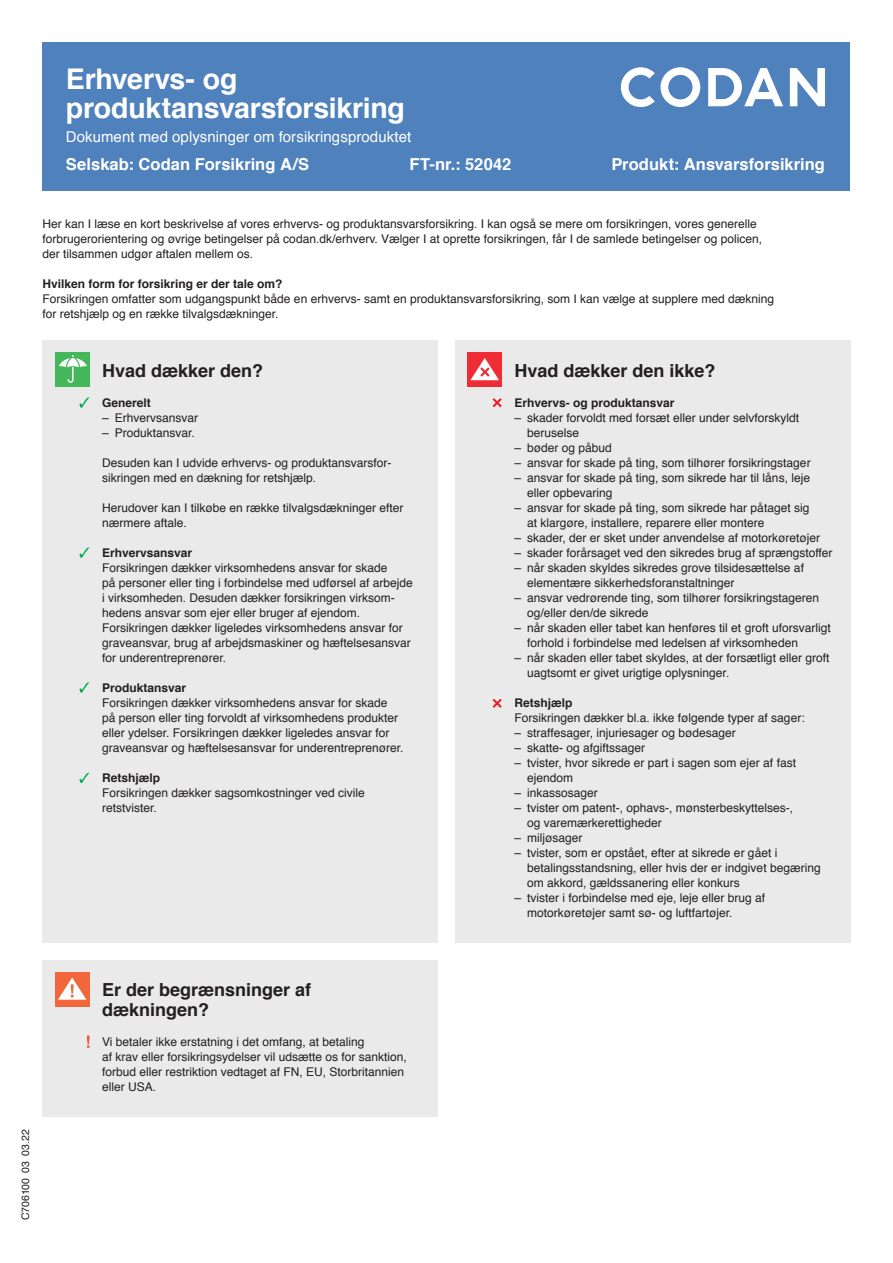
<style>
.page{position:relative;width:893px;height:1263px;background:#fff}
.page>*{position:absolute;margin:0;border:0;box-sizing:border-box;transform-origin:0 0}
.t1{font:700 28.5px "Helvetica";letter-spacing:-.01em;color:#fff}
.Helvetica_bold_melle{font:700 18px/19.5px "Helvetica";color:#231f20}
.t2{font:700 16.5px "Helvetica";color:#fff}
.t3{font:15px "Helvetica";letter-spacing:.005em;color:#fff}
.t4{font:12px/15px "Helvetica";color:#231f20}
.Helvetica_bold_melle-2{font:700 12px "Helvetica";color:#231f20}
.t5{font:10.5px "Helvetica";color:#231f20}
</style>
<div class="page">
<div style="left:43px;top:43px;width:807px;height:148px;background:#4f81bd"></div>
<svg style="left:621px;top:67px;width:204px;height:40px"></svg>
<div style="left:43px;top:340px;width:395px;height:603px;background:#eaeaea"></div>
<div style="left:455px;top:340px;width:395px;height:603px;background:#eaeaea"></div>
<div style="left:43px;top:960px;width:395px;height:156px;background:#eaeaea"></div>
<div style="left:55px;top:353px;width:34px;height:34px;background:#44b75a"></div>
<svg style="left:59px;top:355px;width:28px;height:28px"></svg>
<svg style="left:80px;top:397px;width:9px;height:11px"></svg>
<svg style="left:80px;top:547px;width:9px;height:11px"></svg>
<svg style="left:80px;top:682px;width:9px;height:11px"></svg>
<svg style="left:80px;top:773px;width:9px;height:10px"></svg>
<div style="left:468px;top:353px;width:34px;height:34px;background:#ee2e34"></div>
<svg style="left:470px;top:358px;width:29px;height:22px"></svg>
<svg style="left:493px;top:398px;width:9px;height:9px"></svg>
<div style="left:55px;top:972px;width:34px;height:34px;background:#f2663b"></div>
<svg style="left:58px;top:977px;width:28px;height:23px"></svg>
<svg style="left:87px;top:1035px;width:3px;height:13px"></svg>
<svg style="left:493px;top:699px;width:9px;height:9px"></svg>
<p class="t1" style="left:66px;top:56px;width:173px">Erhvervs- og</p>
<p class="t1" style="left:66px;top:85px;width:340px">produktansvarsforsikring</p>
<p class="t3" style="left:66px;top:125px;width:347px">Dokument med oplysninger om forsikringsproduktet</p>
<p class="t2" style="left:66px;top:151px;width:245px">Selskab: Codan Forsikring A/S</p>
<p class="t2" style="left:410px;top:151px;width:103px">FT-nr.: 52042</p>
<p class="t2" style="left:611px;top:151px;width:215px">Produkt: Ansvarsforsikring</p>
<p class="t4" style="left:43px;top:217px;width:721px">Her kan I læse en kort beskrivelse af vores erhvervs- og produktansvarsforsikring. I kan også se mere om forsikringen, vores generelle forbrugerorientering og øvrige betingelser på codan.dk/erhverv. Vælger I at oprette forsikringen, får I de samlede betingelser og policen, der tilsammen udgør aftalen mellem os.</p>
<p class="Helvetica_bold_melle-2" style="left:43px;top:274px;width:242px">Hvilken form for forsikring er der tale om?</p>
<p class="t4" style="left:43px;top:292px;width:733px">Forsikringen omfatter som udgangspunkt både en erhvervs- samt en produktansvarsforsikring, som I kan vælge at supplere med dækning for retshjælp og en række tilvalgsdækninger.</p>
<p class="Helvetica_bold_melle" style="left:102px;top:361px;width:163px">Hvad dækker den?</p>
<p class="Helvetica_bold_melle-2" style="left:102px;top:393px;width:50px">Generelt</p>
<p class="t4" style="left:102px;top:411px;width:98px">– Erhvervsansvar</p>
<p class="t4" style="left:102px;top:426px;width:94px">– Produktansvar.</p>
<p class="t4" style="left:102px;top:456px;width:290px">Desuden kan I udvide erhvervs- og produktansvarsfor&shy;sikringen med en dækning for retshjælp.</p>
<p class="t4" style="left:102px;top:501px;width:303px">Herudover kan I tilkøbe en række tilvalgsdækninger efter nærmere aftale.</p>
<p class="Helvetica_bold_melle-2" style="left:102px;top:543px;width:92px">Erhvervsansvar</p>
<p class="t4" style="left:102px;top:561px;width:312px">Forsikringen dækker virksomhedens ansvar for skade<br>på personer eller ting i forbindelse med udførsel af arbejde i virksomheden. Desuden dækker forsikringen virksom&shy;hedens ansvar som ejer eller bruger af ejendom.<br>Forsikringen dækker ligeledes virksomhedens ansvar for graveansvar, brug af arbejdsmaskiner og hæftelsesansvar for underentreprenører.</p>
<p class="Helvetica_bold_melle-2" style="left:102px;top:678px;width:86px">Produktansvar</p>
<p class="t4" style="left:102px;top:696px;width:303px">Forsikringen dækker virksomhedens ansvar for skade på person eller ting forvoldt af virksomhedens produkter eller ydelser. Forsikringen dækker ligeledes ansvar for graveansvar og hæftelsesansvar for underentreprenører.</p>
<p class="Helvetica_bold_melle-2" style="left:102px;top:768px;width:60px">Retshjælp</p>
<p class="t4" style="left:102px;top:786px;width:264px">Forsikringen dækker sagsomkostninger ved civile retstvister.</p>
<p class="Helvetica_bold_melle" style="left:514px;top:361px;width:203px">Hvad dækker den ikke?</p>
<p class="Helvetica_bold_melle-2" style="left:514px;top:393px;width:162px">Erhvervs- og produktansvar</p>
<p class="t4" style="left:527px;top:411px;width:274px;text-indent:-13px">– skader forvoldt med forsæt eller under selvforskyldt beruselse</p>
<p class="t4" style="left:514px;top:441px;width:99px">– bøder og påbud</p>
<p class="t4" style="left:514px;top:456px;width:298px">– ansvar for skade på ting, som tilhører forsikringstager</p>
<p class="t4" style="left:527px;top:471px;width:284px;text-indent:-13px">– ansvar for skade på ting, som sikrede har til låns, leje eller opbevaring</p>
<p class="t4" style="left:527px;top:501px;width:284px;text-indent:-13px">– ansvar for skade på ting, som sikrede har påtaget sig at klargøre, installere, reparere eller montere</p>
<p class="t4" style="left:514px;top:531px;width:307px">– skader, der er sket under anvendelse af motorkøretøjer</p>
<p class="t4" style="left:514px;top:546px;width:319px">– skader forårsaget ved den sikredes brug af sprængstoffer</p>
<p class="t4" style="left:527px;top:561px;width:278px;text-indent:-13px">– når skaden skyldes sikredes grove tilsidesættelse af elementære sikkerhedsforanstaltninger</p>
<p class="t4" style="left:527px;top:591px;width:294px;text-indent:-13px">– ansvar vedrørende ting, som tilhører forsikringstageren og/eller den/de sikrede</p>
<p class="t4" style="left:527px;top:621px;width:305px;text-indent:-13px">– når skaden eller tabet kan henføres til et groft uforsvarligt forhold i forbindelse med ledelsen af virksomheden</p>
<p class="t4" style="left:527px;top:651px;width:304px;text-indent:-13px">– når skaden eller tabet skyldes, at der forsætligt eller groft uagtsomt er givet urigtige oplysninger.</p>
<p class="Helvetica_bold_melle-2" style="left:514px;top:693px;width:60px">Retshjælp</p>
<p class="t4" style="left:514px;top:711px;width:292px">Forsikringen dækker bl.a. ikke følgende typer af sager:</p>
<p class="t4" style="left:514px;top:726px;width:223px">– straffesager, injuriesager og bødesager</p>
<p class="t4" style="left:514px;top:741px;width:132px">– skatte- og afgiftssager</p>
<p class="t4" style="left:527px;top:756px;width:270px;text-indent:-13px">– tvister, hvor sikrede er part i sagen som ejer af fast ejendom</p>
<p class="t4" style="left:514px;top:786px;width:85px">– inkassosager</p>
<p class="t4" style="left:527px;top:801px;width:268px;text-indent:-13px">– tvister om patent-, ophavs-, mønsterbeskyttelses-, og varemærkerettigheder</p>
<p class="t4" style="left:514px;top:831px;width:70px">– miljøsager</p>
<p class="t4" style="left:527px;top:846px;width:295px;text-indent:-13px">– tvister, som er opstået, efter at sikrede er gået i betalingsstandsning, eller hvis der er indgivet begæring om akkord, gældssanering eller konkurs</p>
<p class="t4" style="left:527px;top:891px;width:240px;text-indent:-13px">– tvister i forbindelse med eje, leje eller brug af motorkøretøjer samt sø- og luftfartøjer.</p>
<p class="t5" style="left:17px;top:1220px;width:93px;rotate:-90deg">C706100 03 03.22</p>
<p class="Helvetica_bold_melle" style="left:102px;top:980px;width:211px">Er der begrænsninger af dækningen?</p>
<p class="t4" style="left:102px;top:1034px;width:306px">Vi betaler ikke erstatning i det omfang, at betaling<br>af krav eller forsikringsydelser vil udsætte os for sanktion, forbud eller restriktion vedtaget af FN, EU, Storbritannien eller USA.</p>
</div>
